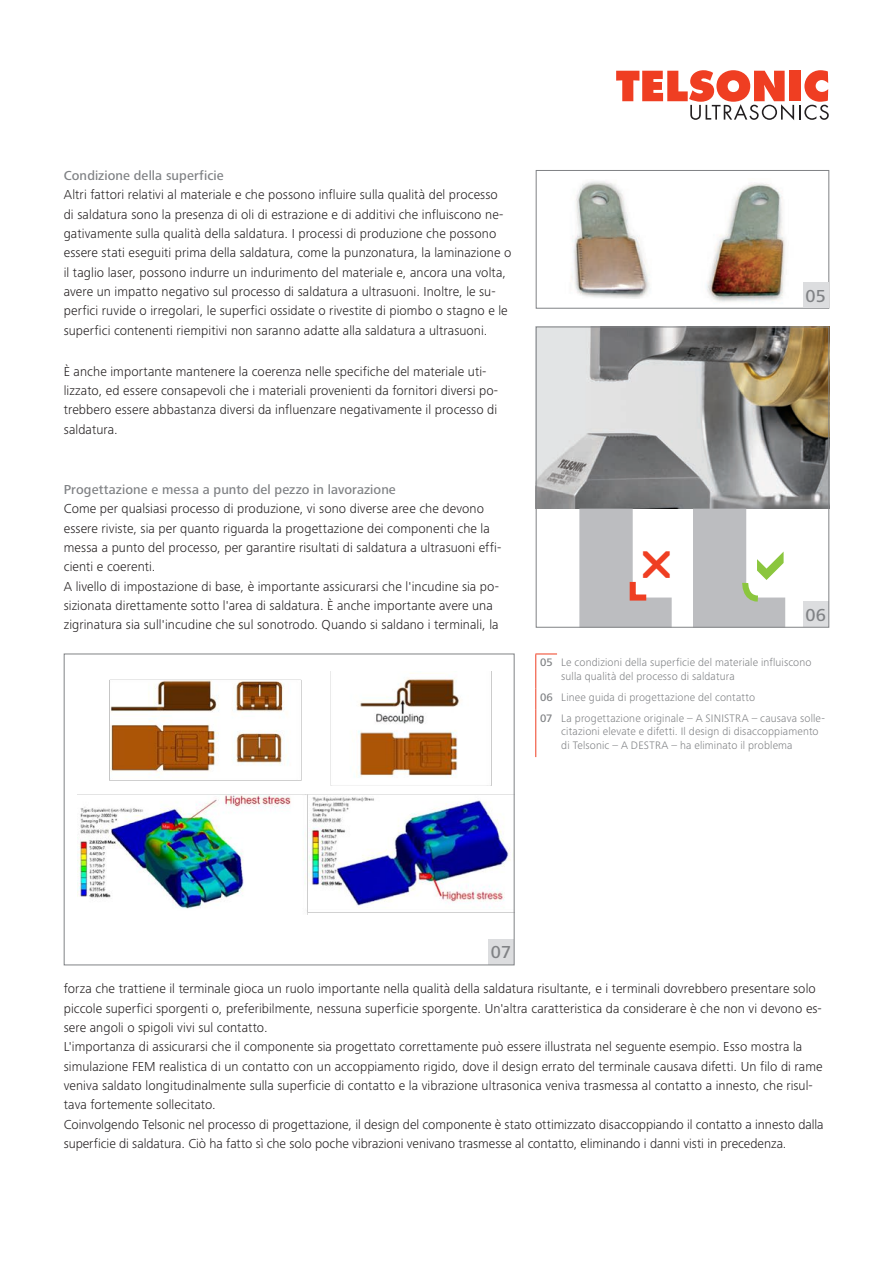
<style>
.page{position:relative;width:893px;height:1263px;background:#fff}
.page>*{position:absolute;margin:0;border:0;box-sizing:border-box;transform-origin:0 0}
.t1{font:500 18px "Frutiger Next LTW1 G";color:#808285}
.Lauftext_9_13pt{font:300 13.5px/19.4px "Frutiger Next LTW1 G";letter-spacing:.005em;color:#231f20}
.Lauftext_9_13pt__med{font:500 13.5px "Frutiger Next LTW1 G";letter-spacing:.01em;color:#808285}
.Legende_7_5_9pt{font:300 11.25px/13.5px "Frutiger Next LTW1 G";letter-spacing:.015em;color:#808285}
.Legende_7_5_9pt__med{font:500 11.25px "Frutiger Next LTW1 G";color:#808285}
</style>
<div class="page">
<svg style="left:616px;top:70px;width:213px;height:50px"></svg>
<img style="left:571px;top:181px;width:79px;height:118px">
<img style="left:706px;top:183px;width:79px;height:119px">
<div style="left:536px;top:170px;width:293px;height:139px;border:1px solid #808285"></div>
<div style="left:803px;top:282px;width:25px;height:26px;background:#dcdddf"></div>
<svg style="left:535px;top:326px;width:295px;height:302px"></svg>
<svg style="left:63px;top:653px;width:452px;height:313px"></svg>
<svg style="left:536px;top:654px;width:21px;height:1px"></svg>
<hr style="left:535px;top:654px;width:1px;height:34px;background:#ef3e22">
<svg style="left:535px;top:688px;width:1px;height:21px"></svg>
<hr style="left:535px;top:709px;width:1px;height:48px;background:#ef3e22">
<svg style="left:567px;top:509px;width:105px;height:119px"></svg>
<svg style="left:693px;top:509px;width:92px;height:119px"></svg>
<p class="Lauftext_9_13pt__med" style="left:64px;top:168px;width:162px">Condizione della superficie</p>
<p class="Lauftext_9_13pt" style="left:64px;top:185px;width:449px">Altri fattori relativi al materiale e che possono influire sulla qualità del processo<br>di saldatura sono la presenza di oli di estrazione e di additivi che influiscono ne&shy;gativamente sulla qualità della saldatura. I processi di produzione che possono essere stati eseguiti prima della saldatura, come la punzonatura, la laminazione o il taglio laser, possono indurre un indurimento del materiale e, ancora una volta, avere un impatto negativo sul processo di saldatura a ultrasuoni. Inoltre, le su&shy;perfici ruvide o irregolari, le superfici ossidate o rivestite di piombo o stagno e le superfici contenenti riempitivi non saranno adatte alla saldatura a ultrasuoni.</p>
<p class="Lauftext_9_13pt" style="left:64px;top:361px;width:436px">È anche importante mantenere la coerenza nelle specifiche del materiale uti&shy;lizzato, ed essere consapevoli che i materiali provenienti da fornitori diversi po&shy;trebbero essere abbastanza diversi da influenzare negativamente il processo di saldatura.</p>
<p class="Lauftext_9_13pt__med" style="left:64px;top:482px;width:334px">Progettazione e messa a punto del pezzo in lavorazione</p>
<p class="Lauftext_9_13pt" style="left:64px;top:499px;width:439px">Come per qualsiasi processo di produzione, vi sono diverse aree che devono essere riviste, sia per quanto riguarda la progettazione dei componenti che la messa a punto del processo, per garantire risultati di saldatura a ultrasuoni effi&shy;cienti e coerenti.</p>
<p class="Lauftext_9_13pt" style="left:64px;top:576px;width:437px">A livello di impostazione di base, è importante assicurarsi che l'incudine sia po&shy;sizionata direttamente sotto l'area di saldatura. È anche importante avere una zigrinatura sia sull'incudine che sul sonotrodo. Quando si saldano i terminali, la</p>
<p class="t1" style="left:806px;top:285px;width:22px">05</p>
<p class="t1" style="left:806px;top:604px;width:22px">06</p>
<p class="Legende_7_5_9pt__med" style="left:540px;top:656px;width:14px">05</p>
<p class="Legende_7_5_9pt" style="left:561px;top:656px;width:252px">Le condizioni della superficie del materiale influiscono sulla qualità del processo di saldatura</p>
<p class="Legende_7_5_9pt__med" style="left:540px;top:690px;width:14px">06</p>
<p class="Legende_7_5_9pt" style="left:561px;top:690px;width:195px">Linee guida di progettazione del contatto</p>
<p class="Legende_7_5_9pt__med" style="left:540px;top:711px;width:14px">07</p>
<p class="Legende_7_5_9pt" style="left:561px;top:711px;width:265px">La progettazione originale – A SINISTRA – causava solle&shy;citazioni elevate e difetti. Il design di disaccoppiamento di Telsonic – A DESTRA – ha eliminato il problema</p>
<p class="t1" style="left:491px;top:942px;width:22px">07</p>
<p class="Lauftext_9_13pt" style="left:64px;top:979px;width:760px">forza che trattiene il terminale gioca un ruolo importante nella qualità della saldatura risultante, e i terminali dovrebbero presentare solo piccole superfici sporgenti o, preferibilmente, nessuna superficie sporgente. Un'altra caratteristica da considerare è che non vi devono es&shy;sere angoli o spigoli vivi sul contatto.</p>
<p class="Lauftext_9_13pt" style="left:64px;top:1037px;width:760px">L'importanza di assicurarsi che il componente sia progettato correttamente può essere illustrata nel seguente esempio. Esso mostra la simulazione FEM realistica di un contatto con un accoppiamento rigido, dove il design errato del terminale causava difetti. Un filo di rame veniva saldato longitudinalmente sulla superficie di contatto e la vibrazione ultrasonica veniva trasmessa al contatto a innesto, che risul&shy;tava fortemente sollecitato.</p>
<p class="Lauftext_9_13pt" style="left:64px;top:1114px;width:761px">Coinvolgendo Telsonic nel processo di progettazione, il design del componente è stato ottimizzato disaccoppiando il contatto a innesto dalla superficie di saldatura. Ciò ha fatto sì che solo poche vibrazioni venivano trasmesse al contatto, eliminando i danni visti in precedenza.</p>
</div>
